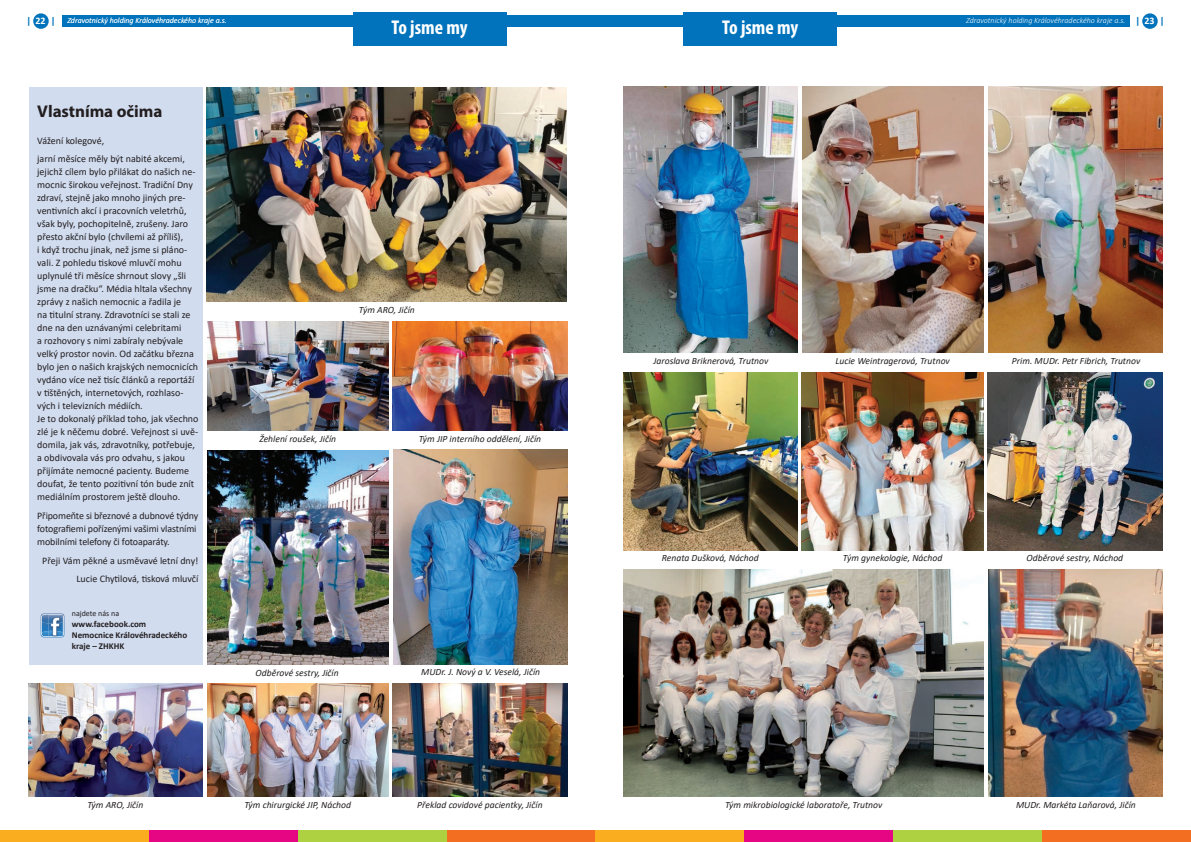
<style>
.page{position:relative;width:1191px;height:842px;background:#fff}
.page>*{position:absolute;margin:0;border:0;box-sizing:border-box;transform-origin:0 0}
.t1{font:700 condensed 20px "Myriad Pro";color:#fff}
.t2{font:700 17px "Myriad Pro";color:#231f20}
.t3{font:10px/13px "Calibri";color:#231f20}
.t4{font:700 10px "Calibri";color:#fff}
.t5{font:700 10px "Calibri";color:#0073bc}
.t6{font:italic 9.6px "Calibri";color:#231f20}
.t7{font:700 9px/10.8px "Calibri";color:#231f20}
.t8{font:italic 300 8px "Calibri";color:#fff}
.t9{font:8px "Calibri";color:#231f20}
.s1{color:#0073bc}
.s2{font-weight:700;font-style:normal;font-size:10px;color:#0073bc}
</style>
<div class="page">
<div style="left:0;top:831px;width:149px;height:11px;background:#faad1e"></div>
<div style="left:149px;top:831px;width:149px;height:11px;background:#e60683"></div>
<div style="left:298px;top:831px;width:148px;height:11px;background:#add141"></div>
<div style="left:446px;top:831px;width:149px;height:11px;background:#f36e21"></div>
<div style="left:595px;top:831px;width:149px;height:11px;background:#faad1e"></div>
<div style="left:744px;top:831px;width:149px;height:11px;background:#e60683"></div>
<div style="left:893px;top:831px;width:149px;height:11px;background:#add141"></div>
<div style="left:1042px;top:831px;width:149px;height:11px;background:#f36e21"></div>
<div style="left:33px;top:13px;width:16px;height:16px;background:#0073bc;border-radius:50%"></div>
<div style="left:62px;top:16px;width:1067px;height:11px;background:#0073bc"></div>
<div style="left:1142px;top:13px;width:15px;height:16px;background:#0073bc;border-radius:50%"></div>
<div style="left:353px;top:12px;width:153px;height:33px;background:#0073bc"></div>
<div style="left:683px;top:12px;width:154px;height:33px;background:#0073bc"></div>
<div style="left:29px;top:87px;width:173px;height:577px;background:#d1dcef"></div>
<img style="left:207px;top:87px;width:360px;height:215px">
<img style="left:207px;top:321px;width:181px;height:110px">
<img style="left:393px;top:321px;width:174px;height:110px">
<img style="left:28px;top:684px;width:174px;height:113px">
<img style="left:623px;top:373px;width:174px;height:177px">
<img style="left:624px;top:86px;width:174px;height:267px">
<img style="left:207px;top:684px;width:181px;height:113px">
<img style="left:802px;top:373px;width:181px;height:177px">
<img style="left:802px;top:86px;width:182px;height:267px">
<img style="left:207px;top:450px;width:181px;height:215px">
<img style="left:623px;top:569px;width:361px;height:228px">
<img style="left:393px;top:684px;width:174px;height:113px">
<img style="left:987px;top:373px;width:175px;height:177px">
<img style="left:988px;top:86px;width:174px;height:267px">
<img style="left:393px;top:450px;width:174px;height:214px">
<img style="left:988px;top:569px;width:174px;height:228px">
<svg style="left:41px;top:614px;width:23px;height:23px"></svg>
<p class="t4" style="left:27px;top:13px;width:21px"><span class="s1">|</span> 22</p>
<p class="t5" style="left:51px;top:13px;width:6px">|</p>
<p class="t8" style="left:67px;top:16px;width:161px">Zdravotnický holding Královéhradeckého kraje a.s.</p>
<p class="t8" style="left:966px;top:16px;width:176px">Zdravotnický holding Královéhradeckého kraje a.s. <span class="s2">|</span></p>
<p class="t5" style="left:1159px;top:13px;width:6px">|</p>
<p class="t4" style="left:1144px;top:13px;width:12px">23</p>
<h1 class="t1" style="left:391px;top:15px;width:78px">To jsme my</h1>
<h1 class="t1" style="left:722px;top:15px;width:78px">To jsme my</h1>
<h2 class="t2" style="left:37px;top:100px;width:127px">Vlastníma očima</h2>
<p class="t3" style="left:37px;top:131px;width:149px;line-height:18.7px">Vážení kolegové,<br>jarní měsíce měly být nabité akcemi,</p>
<p class="t3" style="left:37px;top:165px;width:163px">jejichž cílem bylo přilákat do našich ne&shy;mocnic širokou veřejnost. Tradiční Dny zdraví, stejně jako mnoho jiných pre&shy;ventivních akcí i pracovních veletrhů, však byly, pochopitelně, zrušeny. Jaro přesto akční bylo (chvílemi až příliš),<br>i když trochu jinak, než jsme si pláno&shy;vali. Z pohledu tiskové mluvčí mohu uplynulé tři měsíce shrnout slovy „šli jsme na dračku“. Média hltala všechny zprávy z našich nemocnic a řadila je<br>na titulní strany. Zdravotníci se stali ze dne na den uznávanými celebritami<br>a rozhovory s nimi zabíraly nebývale velký prostor novin. Od začátku března bylo jen o našich krajských nemocnicích vydáno více než tisíc článků a reportáží v tištěných, internetových, rozhlaso&shy;vých i televizních médiích.<br>Je to dokonalý příklad toho, jak všechno zlé je k něčemu dobré. Veřejnost si uvě&shy;domila, jak vás, zdravotníky, potřebuje, a obdivovala vás pro odvahu, s jakou přijímáte nemocné pacienty. Budeme doufat, že tento pozitivní tón bude znít mediálním prostorem ještě dlouho.</p>
<p class="t3" style="left:37px;top:509px;width:163px">Připomeňte si březnové a dubnové týdny fotografiemi pořízenými vašimi vlastními mobilními telefony či fotoaparáty.</p>
<p class="t3" style="left:42px;top:551px;width:158px;line-height:18.7px;text-align:right">Přeji Vám pěkné a usměvavé letní dny!<br>Lucie Chytilová, tisková mluvčí</p>
<p class="t9" style="left:72px;top:608px;width:49px">najdete nás na</p>
<p class="t7" style="left:72px;top:618px;width:117px">www.facebook.com<br>Nemocnice Královéhradeckého kraje – ZHKHK</p>
<p class="t6" style="left:359px;top:303px;width:58px">Tým ARO, Jičín</p>
<p class="t6" style="left:259px;top:432px;width:78px">Žehlení roušek, Jičín</p>
<p class="t6" style="left:419px;top:432px;width:124px">Tým JIP interního oddělení, Jičín</p>
<p class="t6" style="left:255px;top:666px;width:85px">Odběrové sestry, Jičín</p>
<p class="t6" style="left:421px;top:666px;width:120px">MUDr. J. Nový a V. Veselá, Jičín</p>
<p class="t6" style="left:653px;top:354px;width:116px">Jaroslava Briknerová, Trutnov</p>
<p class="t6" style="left:835px;top:354px;width:116px">Lucie Weintragerová, Trutnov</p>
<p class="t6" style="left:662px;top:551px;width:98px">Renata Dušková, Náchod</p>
<p class="t6" style="left:843px;top:551px;width:101px">Tým gynekologie, Náchod</p>
<p class="t6" style="left:87px;top:798px;width:58px">Tým ARO, Jičín</p>
<p class="t6" style="left:244px;top:798px;width:108px">Tým chirurgické JIP, Náchod</p>
<p class="t6" style="left:417px;top:798px;width:127px">Překlad covidové pacientky, Jičín</p>
<p class="t6" style="left:725px;top:798px;width:159px">Tým mikrobiologické laboratoře, Trutnov</p>
<p class="t6" style="left:1012px;top:354px;width:130px">Prim. MUDr. Petr Fibrich, Trutnov</p>
<p class="t6" style="left:1026px;top:551px;width:98px">Odběrové sestry, Náchod</p>
<p class="t6" style="left:1016px;top:798px;width:121px">MUDr. Markéta Laňarová, Jičín</p>
</div>
